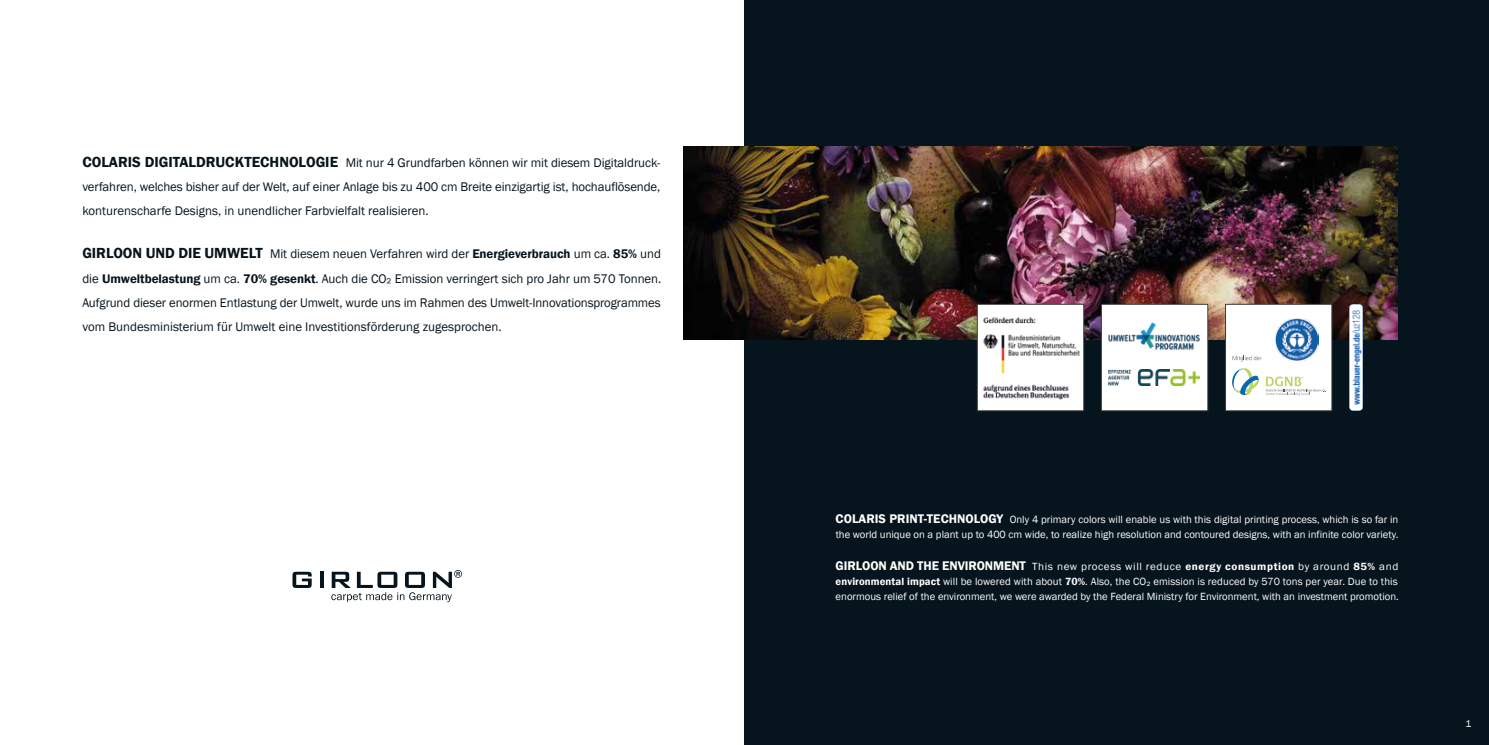
<style>
.page{position:relative;width:1489px;height:745px;background:#fff}
.page>*{position:absolute;margin:0;border:0;box-sizing:border-box;transform-origin:0 0}
.t1{font:12.88px/24px "Franklin Gothic";color:#06141d;text-align:justify}
.t2{font:10.75px/15px "Franklin Gothic";color:#fff;text-align:justify;scale:1.04 1}
.t3{font:10.75px/15px "Franklin Gothic";color:#fff}
.t4{font:10px "Franklin Gothic";color:#fff}
.s1{font-weight:600;font-size:15px}
.s2{font-weight:600}
.s3{font-weight:600;font-size:12.88px}
</style>
<div class="page">
<div style="left:744px;top:0;width:744px;height:744px;background:#06141d"></div>
<img style="left:683px;top:147px;width:714px;height:192px">
<img style="left:1349px;top:304px;width:13px;height:106px">
<img style="left:979px;top:306px;width:102px;height:102px">
<div style="left:977px;top:304px;width:106px;height:106px;border:1px solid #3c3c3b"></div>
<div style="left:1101px;top:304px;width:106px;height:106px;background:#fff"></div>
<img style="left:1108px;top:322px;width:92px;height:28px">
<img style="left:1108px;top:369px;width:91px;height:16px">
<div style="left:1101px;top:304px;width:106px;height:106px;border:1px solid #3c3c3b"></div>
<div style="left:1225px;top:304px;width:106px;height:106px;background:#fff"></div>
<img style="left:1275px;top:318px;width:42px;height:37px">
<svg style="left:1232px;top:355px;width:94px;height:41px"></svg>
<div style="left:1225px;top:304px;width:106px;height:106px;border:1px solid #3c3c3b"></div>
<svg style="left:292px;top:571px;width:20px;height:16px"></svg>
<svg style="left:320px;top:571px;width:3px;height:16px"></svg>
<svg style="left:331px;top:570px;width:131px;height:31px"></svg>
<p class="t1" style="left:82px;top:150px;width:579px"><span class="s1">COLARIS DIGITALDRUCKTECHNOLOGIE</span> Mit nur 4 Grundfarben können wir mit diesem Digitaldruck&shy;verfahren, welches bisher auf der Welt, auf einer Anlage bis zu 400 cm Breite einzigartig ist, hochauflösende, konturenscharfe Designs, in unendlicher Farbvielfalt realisieren.</p>
<p class="t1" style="left:82px;top:242px;width:580px"><span class="s1">GIRLOON UND DIE UMWELT</span> Mit diesem neuen Verfahren wird der <span class="s2">Energieverbrauch</span> um ca. <span class="s2">85%</span> und die <span class="s2">Umweltbelastung</span> um ca. <span class="s2">70% gesenkt</span>. Auch die CO² Emission verringert sich pro Jahr um 570 Tonnen.<br>Aufgrund dieser enormen Entlastung der Umwelt, wurde uns im Rahmen des Umwelt-Innovationsprogrammes vom Bundesministerium für Umwelt eine Investitionsförderung zugesprochen.</p>
<p class="t3" style="left:835px;top:511px;width:564px"><span class="s3">COLARIS PRINT-TECHNOLOGY</span> Only 4 primary colors will enable us with this digital printing process, which is so far in the world unique on a plant up to 400 cm wide, to realize high resolution and contoured designs, with an infinite color variety.</p>
<p class="t2" style="left:835px;top:559px;width:543px"><span class="s3">GIRLOON AND THE ENVIRONMENT</span> This new process will reduce <span class="s2">energy consumption</span> by around <span class="s2">85%</span> and <span class="s2">environmental impact</span> will be lowered with about <span class="s2">70%</span>. Also, the CO² emission is reduced by 570 tons per year. Due to this enormous relief of the environment, we were awarded by the Federal Ministry for Environment, with an investment promotion.</p>
<p class="t4" style="left:1465px;top:717px;width:7px">1</p>
</div>
